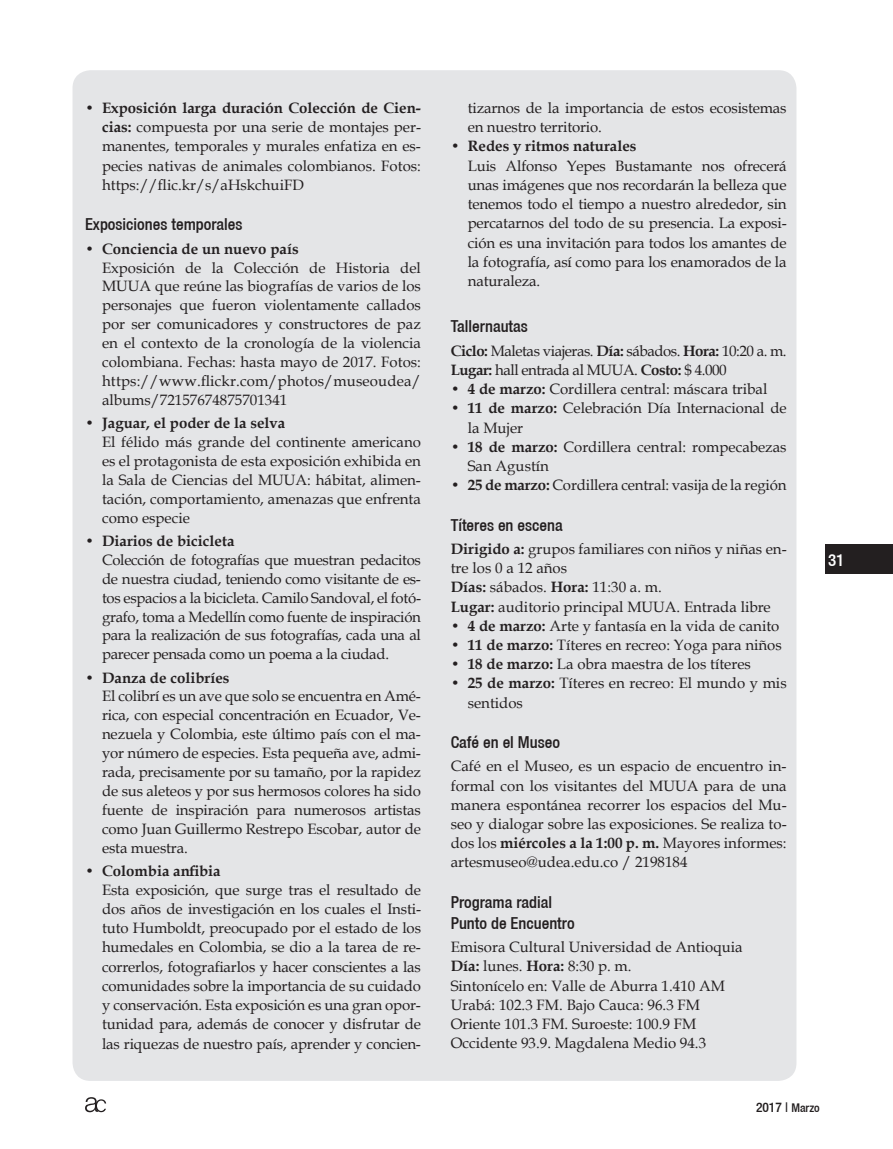
<style>
.page{position:relative;width:893px;height:1149px;background:#fff}
.page>*{position:absolute;margin:0;border:0;box-sizing:border-box;transform-origin:0 0}
.t1{font:500 condensed 16.95px "Helvetica 67";color:#fff}
.t2{font:500 condensed 16.5px/21px "Helvetica 67";color:#231f20}
.t3{font:15px/19.2px "Book Antiqua";color:#231f20;text-align:justify}
.t4{font:700 15px "Book Antiqua";color:#231f20}
.t5{font:15px/19.2px "Book Antiqua";letter-spacing:-.03em;color:#231f20}
.t6{font:500 condensed 13.5px "Helvetica 67";color:#231f20}
.s1{font-weight:700}
.s2{font-size:12px}
</style>
<div class="page">
<div style="left:825px;top:544px;width:68px;height:29px;background:#231f20"></div>
<svg style="left:85px;top:1097px;width:21px;height:14px"></svg>
<div style="left:73px;top:70px;width:723px;height:1010px;background:#e4e5e7;border-radius:18px"></div>
<p class="t3" style="left:102px;top:98px;width:320px;text-indent:-17px"><span class="s1">• Exposición larga duración Colección de Cien&shy;cias:</span> compuesta por una serie de montajes per&shy;manentes, temporales y murales enfatiza en es&shy;pecies nativas de animales colombianos. Fotos: https://flic.kr/s/aHskchuiFD</p>
<p class="t2" style="left:85px;top:213px;width:159px">Exposiciones temporales</p>
<p class="t4" style="left:85px;top:238px;width:215px">• Conciencia de un nuevo país</p>
<p class="t3" style="left:102px;top:257px;width:320px">Exposición de la Colección de Historia del MUUA que reúne las biografías de varios de los personajes que fueron violentamente callados por ser comunicadores y constructores de paz en el contexto de la cronología de la violencia colombiana. Fechas: hasta mayo de 2017. Fotos: https://www.flickr.com/photos/museoudea/ albums/72157674875701341</p>
<p class="t4" style="left:85px;top:412px;width:202px">• Jaguar, el poder de la selva</p>
<p class="t3" style="left:102px;top:432px;width:320px">El félido más grande del continente americano es el protagonista de esta exposición exhibida en la Sala de Ciencias del MUUA: hábitat, alimen&shy;tación, comportamiento, amenazas que enfrenta como especie</p>
<p class="t4" style="left:85px;top:530px;width:151px">• Diarios de bicicleta</p>
<p class="t3" style="left:102px;top:549px;width:320px">Colección de fotografías que muestran pedacitos de nuestra ciudad, teniendo como visitante de es&shy;tos espacios a la bicicleta. Camilo Sandoval, el fotó&shy;grafo, toma a Medellín como fuente de inspiración para la realización de sus fotografías, cada una al parecer pensada como un poema a la ciudad.</p>
<p class="t4" style="left:85px;top:667px;width:146px">• Danza de colibríes</p>
<p class="t3" style="left:102px;top:686px;width:320px">El colibrí es un ave que solo se encuentra en Amé&shy;rica, con especial concentración en Ecuador, Ve&shy;nezuela y Colombia, este último país con el ma&shy;yor número de especies. Esta pequeña ave, admi&shy;rada, precisamente por su tamaño, por la rapidez de sus aleteos y por sus hermosos colores ha sido fuente de inspiración para numerosos artistas como Juan Guillermo Restrepo Escobar, autor de esta muestra.</p>
<p class="t4" style="left:85px;top:860px;width:137px">• Colombia anfibia</p>
<p class="t3" style="left:102px;top:879px;width:320px">Esta exposición, que surge tras el resultado de dos años de investigación en los cuales el Insti&shy;tuto Humboldt, preocupado por el estado de los humedales en Colombia, se dio a la tarea de re&shy;correrlos, fotografiarlos y hacer conscientes a las comunidades sobre la importancia de su cuidado y conservación. Esta exposición es una gran opor&shy;tunidad para, además de conocer y disfrutar de las riquezas de nuestro país, aprender y concien-</p>
<p class="t3" style="left:468px;top:98px;width:320px">tizarnos de la importancia de estos ecosistemas en nuestro territorio.</p>
<p class="t4" style="left:451px;top:136px;width:187px">• Redes y ritmos naturales</p>
<p class="t3" style="left:468px;top:155px;width:320px">Luis Alfonso Yepes Bustamante nos ofrecerá unas imágenes que nos recordarán la belleza que tenemos todo el tiempo a nuestro alrededor, sin percatarnos del todo de su presencia. La exposi&shy;ción es una invitación para todos los amantes de la fotografía, así como para los enamorados de la naturaleza.</p>
<p class="t2" style="left:451px;top:315px;width:79px">Tallernautas</p>
<p class="t5" style="left:451px;top:340px;width:337px"><span class="s1">Ciclo:</span> Maletas viajeras. <span class="s1">Día:</span> sábados. <span class="s1">Hora:</span> 10:20 a. m.<br><span class="s1">Lugar:</span> hall entrada al MUUA. <span class="s1">Costo:</span> $ 4.000</p>
<p class="t3" style="left:451px;top:379px;width:318px"><span class="s1">• 4 de marzo:</span> Cordillera central: máscara tribal</p>
<p class="t3" style="left:468px;top:398px;width:320px;text-indent:-17px"><span class="s1">• 11 de marzo:</span> Celebración Día Internacional de la Mujer</p>
<p class="t3" style="left:468px;top:436px;width:320px;text-indent:-17px"><span class="s1">• 18 de marzo:</span> Cordillera central: rompecabezas<br>San Agustín</p>
<p class="t3" style="left:451px;top:475px;width:337px"><span class="s1">• 25 de marzo:</span> Cordillera central: vasija de la región</p>
<p class="t2" style="left:451px;top:513px;width:114px">Títeres en escena</p>
<p class="t3" style="left:451px;top:538px;width:337px;text-align:left"><span class="s1">Dirigido a:</span> grupos familiares con niños y niñas en&shy;tre los 0 a 12 años<br><span class="s1">Días:</span> sábados. <span class="s1">Hora:</span> 11:30 a. m.<br><span class="s1">Lugar:</span> auditorio principal MUUA. Entrada libre</p>
<p class="t3" style="left:451px;top:615px;width:330px"><span class="s1">• 4 de marzo:</span> Arte y fantasía en la vida de canito</p>
<p class="t3" style="left:451px;top:634px;width:333px"><span class="s1">• 11 de marzo:</span> Títeres en recreo: Yoga para niños</p>
<p class="t3" style="left:451px;top:654px;width:302px"><span class="s1">• 18 de marzo:</span> La obra maestra de los títeres</p>
<p class="t3" style="left:468px;top:673px;width:320px;text-indent:-17px"><span class="s1">• 25 de marzo:</span> Títeres en recreo: El mundo y mis sentidos</p>
<p class="t2" style="left:451px;top:731px;width:111px">Café en el Museo</p>
<p class="t3" style="left:451px;top:756px;width:337px">Café en el Museo, es un espacio de encuentro in&shy;formal con los visitantes del MUUA para de una manera espontánea recorrer los espacios del Mu&shy;seo y dialogar sobre las exposiciones. Se realiza to&shy;dos los <span class="s1">miércoles a la 1:00 p. m.</span> Mayores informes: artesmuseo@udea.edu.co / 2198184</p>
<p class="t2" style="left:451px;top:890px;width:125px">Programa radial<br>Punto de Encuentro</p>
<p class="t3" style="left:451px;top:936px;width:293px;text-align:left">Emisora Cultural Universidad de Antioquia <span class="s1">Día:</span> lunes. <span class="s1">Hora:</span> 8:30 p. m.<br>Sintonícelo en: Valle de Aburra 1.410 AM Urabá: 102.3 FM. Bajo Cauca: 96.3 FM Oriente 101.3 FM. Suroeste: 100.9 FM Occidente 93.9. Magdalena Medio 94.3</p>
<p class="t1" style="left:828px;top:549px;width:18px">31</p>
<p class="t6" style="left:756px;top:1098px;width:65px">2017 | <span class="s2">Marzo</span></p>
</div>
